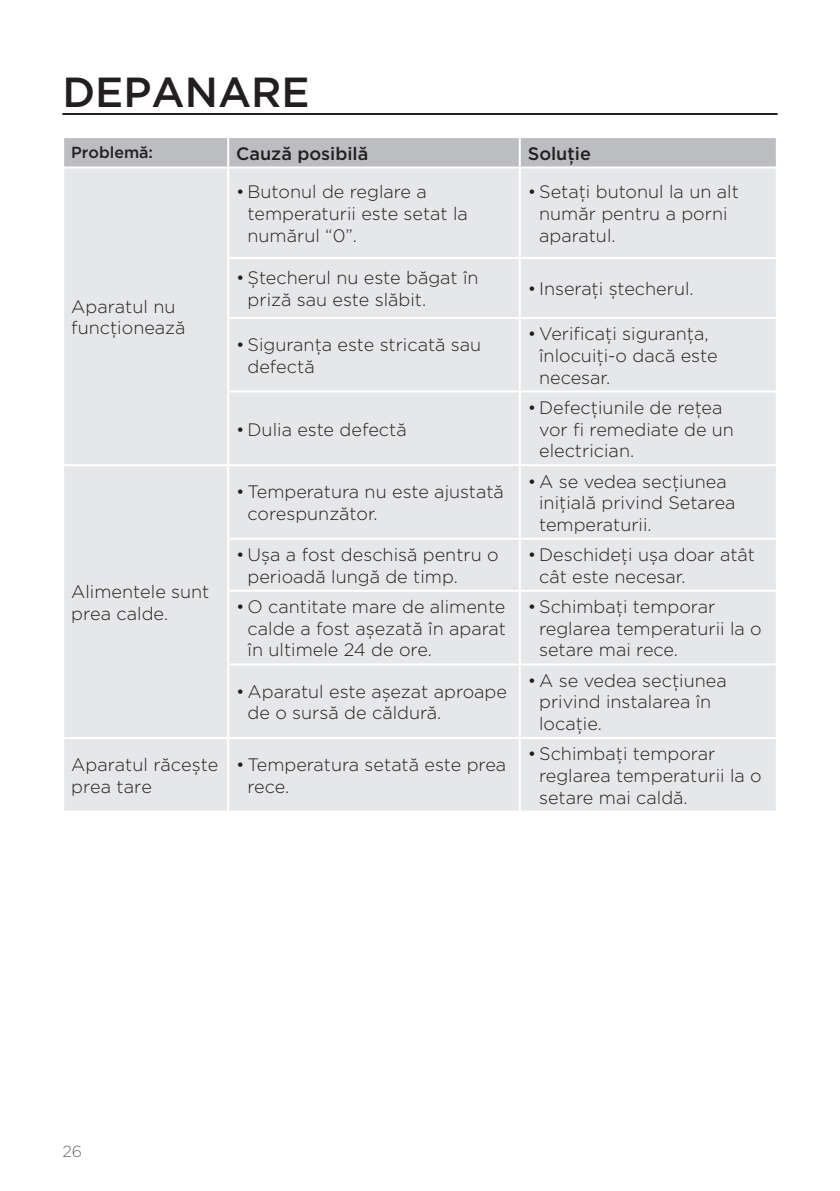
<style>
.page{position:relative;width:840px;height:1191px;background:#fff}
.page>*{position:absolute;margin:0;border:0;box-sizing:border-box;transform-origin:0 0}
.glavni_naslov{font:500 42px "Gotham";color:#231f20}
.tabele_tekst{font:300 18px/21.6px "Gotham";color:#231f20}
.tabele_tekst-2{font:500 18px "Gotham";color:#231f20}
.tabela_tekst{font:500 16px "Gotham";color:#231f20}
.t1{font:300 16px "Gotham";color:#6c6d70}
</style>
<div class="page">
<hr style="left:62px;top:113px;width:715px;height:2px;background:#231f20">
<div style="left:64px;top:138px;width:711px;height:28px;background:#bcbdc0"></div>
<div style="left:64px;top:168px;width:711px;height:642px;background:#e6e7e9"></div>
<hr style="left:227px;top:138px;width:2px;height:28px;background:#fff">
<hr style="left:518px;top:138px;width:2px;height:28px;background:#fff">
<hr style="left:227px;top:168px;width:2px;height:89px;background:#fff">
<hr style="left:518px;top:168px;width:2px;height:89px;background:#fff">
<hr style="left:227px;top:257px;width:292px;height:2px;background:#fff">
<hr style="left:227px;top:259px;width:2px;height:58px;background:#fff">
<hr style="left:519px;top:257px;width:258px;height:2px;background:#fff">
<hr style="left:518px;top:259px;width:2px;height:58px;background:#fff">
<hr style="left:227px;top:317px;width:292px;height:2px;background:#fff">
<hr style="left:227px;top:319px;width:2px;height:71px;background:#fff">
<hr style="left:519px;top:317px;width:258px;height:2px;background:#fff">
<hr style="left:518px;top:319px;width:2px;height:71px;background:#fff">
<hr style="left:227px;top:390px;width:292px;height:2px;background:#fff">
<hr style="left:227px;top:392px;width:2px;height:72px;background:#fff">
<hr style="left:519px;top:390px;width:258px;height:2px;background:#fff">
<hr style="left:518px;top:392px;width:2px;height:72px;background:#fff">
<hr style="left:62px;top:464px;width:166px;height:2px;background:#fff">
<hr style="left:228px;top:464px;width:291px;height:2px;background:#fff">
<hr style="left:227px;top:466px;width:2px;height:72px;background:#fff">
<hr style="left:519px;top:464px;width:258px;height:2px;background:#fff">
<hr style="left:518px;top:466px;width:2px;height:72px;background:#fff">
<hr style="left:227px;top:538px;width:292px;height:2px;background:#fff">
<hr style="left:227px;top:540px;width:2px;height:50px;background:#fff">
<hr style="left:519px;top:538px;width:258px;height:2px;background:#fff">
<hr style="left:518px;top:540px;width:2px;height:50px;background:#fff">
<hr style="left:227px;top:590px;width:292px;height:2px;background:#fff">
<hr style="left:227px;top:592px;width:2px;height:71px;background:#fff">
<hr style="left:519px;top:590px;width:258px;height:2px;background:#fff">
<hr style="left:518px;top:592px;width:2px;height:71px;background:#fff">
<hr style="left:227px;top:663px;width:292px;height:2px;background:#fff">
<hr style="left:227px;top:665px;width:2px;height:72px;background:#fff">
<hr style="left:519px;top:663px;width:258px;height:2px;background:#fff">
<hr style="left:518px;top:665px;width:2px;height:72px;background:#fff">
<hr style="left:62px;top:737px;width:166px;height:2px;background:#fff">
<hr style="left:228px;top:737px;width:291px;height:2px;background:#fff">
<hr style="left:227px;top:739px;width:2px;height:71px;background:#fff">
<hr style="left:519px;top:737px;width:258px;height:2px;background:#fff">
<hr style="left:518px;top:739px;width:2px;height:71px;background:#fff">
<p class="glavni_naslov" style="left:62px;top:65px;width:249px">DEPANARE</p>
<p class="tabela_tekst" style="left:71px;top:142px;width:83px">Problemă:</p>
<p class="tabele_tekst-2" style="left:236px;top:141px;width:134px">Cauză posibilă</p>
<p class="tabele_tekst-2" style="left:527px;top:141px;width:65px">Soluţie</p>
<p class="tabele_tekst" style="left:71px;top:295px;width:116px">Aparatul nu funcţionează</p>
<p class="tabele_tekst" style="left:71px;top:580px;width:140px">Alimentele sunt prea calde.</p>
<p class="tabele_tekst" style="left:247px;top:181px;width:222px;text-indent:-11px">• Butonul de reglare a temperaturii este setat la numărul “0”.</p>
<p class="tabele_tekst" style="left:539px;top:181px;width:201px;text-indent:-11px">• Setaţi butonul la un alt număr pentru a porni aparatul.</p>
<p class="tabele_tekst" style="left:247px;top:267px;width:232px;text-indent:-11px">• Ștecherul nu este băgat în priză sau este slăbit.</p>
<p class="tabele_tekst" style="left:527px;top:277px;width:167px">• Inseraţi ștecherul.</p>
<p class="tabele_tekst" style="left:247px;top:333px;width:235px;text-indent:-11px">• Siguranţa este stricată sau defectă</p>
<p class="tabele_tekst" style="left:539px;top:323px;width:180px;text-indent:-11px">• Verificaţi siguranţa, înlocuiţi-o dacă este necesar.</p>
<p class="tabele_tekst" style="left:236px;top:418px;width:172px">• Dulia este defectă</p>
<p class="tabele_tekst" style="left:539px;top:396px;width:196px;text-indent:-11px">• Defecţiunile de reţea vor fi remediate de un electrician.</p>
<p class="tabele_tekst" style="left:247px;top:481px;width:258px;text-indent:-11px">• Temperatura nu este ajustată corespunzător.</p>
<p class="tabele_tekst" style="left:539px;top:470px;width:198px;text-indent:-11px">• A se vedea secţiunea iniţială privind Setarea temperaturii.</p>
<p class="tabele_tekst" style="left:247px;top:543px;width:252px;text-indent:-11px">• Ușa a fost deschisă pentru o perioadă lungă de timp.</p>
<p class="tabele_tekst" style="left:539px;top:543px;width:217px;text-indent:-11px">• Deschideţi ușa doar atât cât este necesar.</p>
<p class="tabele_tekst" style="left:247px;top:595px;width:260px;text-align:justify;text-indent:-11px">• O cantitate mare de alimente calde a fost așezată în aparat în ultimele 24 de ore.</p>
<p class="tabele_tekst" style="left:539px;top:595px;width:224px;text-indent:-11px">• Schimbaţi temporar reglarea temperaturii la o setare mai rece.</p>
<p class="tabele_tekst" style="left:247px;top:680px;width:261px;text-indent:-11px">• Aparatul este așezat aproape de o sursă de căldură.</p>
<p class="tabele_tekst" style="left:539px;top:669px;width:189px;text-indent:-11px">• A se vedea secţiunea privind instalarea în locaţie.</p>
<p class="tabele_tekst" style="left:71px;top:753px;width:149px">Aparatul răcește prea tare</p>
<p class="tabele_tekst" style="left:247px;top:753px;width:260px;text-indent:-11px">• Temperatura setată este prea rece.</p>
<p class="tabele_tekst" style="left:539px;top:743px;width:224px;text-indent:-11px">• Schimbaţi temporar reglarea temperaturii la o setare mai caldă.</p>
<p class="t1" style="left:62px;top:1140px;width:21px">26</p>
</div>
